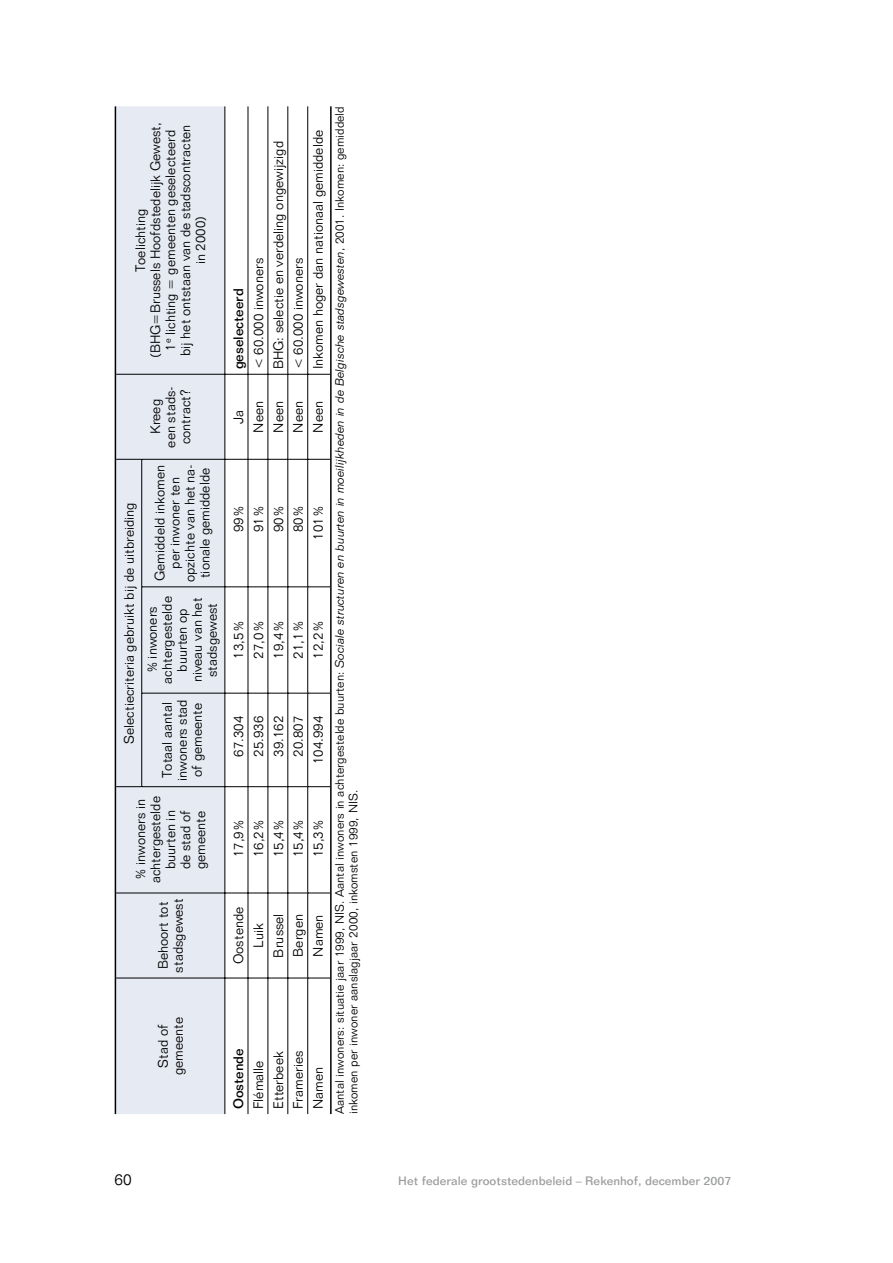
<style>
.page{position:relative;width:893px;height:1263px;background:#fff}
.page>*{position:absolute;margin:0;border:0;box-sizing:border-box;transform-origin:0 0}
.t1{font:300 15.75px "Folio BT";color:#000}
.t2{font:300 13.5px/15px "Folio BT";color:#000;text-align:center}
.t3{font:500 13.5px "Folio BT";color:#000}
.t4{font:300 12px/13.5px "Folio BT";color:#000}
.t5{font:500 12px "Folio BT";color:#9c9d9f}
.s1{font-style:italic}
</style>
<div class="page">
<div style="left:116px;top:106px;width:108px;height:1008px;background:#e6eaf3"></div>
<hr style="left:115px;top:106px;width:1px;height:1008px;background:#000">
<hr style="left:330px;top:106px;width:1px;height:1008px;background:#000">
<svg style="left:116px;top:978px;width:26px;height:1px"></svg>
<svg style="left:116px;top:893px;width:26px;height:1px"></svg>
<hr style="left:142px;top:978px;width:83px;height:1px;background:#000">
<hr style="left:142px;top:893px;width:83px;height:1px;background:#000">
<hr style="left:224px;top:787px;width:1px;height:327px;background:#000">
<svg style="left:116px;top:786px;width:25px;height:1px"></svg>
<svg style="left:116px;top:459px;width:25px;height:1px"></svg>
<svg style="left:116px;top:374px;width:26px;height:1px"></svg>
<hr style="left:142px;top:374px;width:83px;height:1px;background:#000">
<hr style="left:224px;top:106px;width:1px;height:353px;background:#000">
<hr style="left:141px;top:693px;width:1px;height:94px;background:#000">
<hr style="left:142px;top:786px;width:83px;height:1px;background:#000">
<hr style="left:141px;top:587px;width:1px;height:106px;background:#000">
<hr style="left:142px;top:693px;width:83px;height:1px;background:#000">
<hr style="left:141px;top:459px;width:1px;height:128px;background:#000">
<hr style="left:142px;top:587px;width:83px;height:1px;background:#000">
<hr style="left:142px;top:459px;width:83px;height:1px;background:#000">
<hr style="left:224px;top:459px;width:1px;height:328px;background:#000">
<hr style="left:248px;top:893px;width:1px;height:221px;background:#000">
<hr style="left:248px;top:787px;width:1px;height:106px;background:#000">
<hr style="left:248px;top:693px;width:1px;height:94px;background:#000">
<hr style="left:248px;top:587px;width:1px;height:106px;background:#000">
<hr style="left:248px;top:459px;width:1px;height:128px;background:#000">
<hr style="left:248px;top:374px;width:1px;height:85px;background:#000">
<hr style="left:248px;top:106px;width:1px;height:268px;background:#000">
<hr style="left:268px;top:893px;width:1px;height:221px;background:#000">
<hr style="left:268px;top:787px;width:1px;height:106px;background:#000">
<hr style="left:268px;top:693px;width:1px;height:94px;background:#000">
<hr style="left:268px;top:587px;width:1px;height:106px;background:#000">
<hr style="left:268px;top:459px;width:1px;height:128px;background:#000">
<hr style="left:268px;top:374px;width:1px;height:85px;background:#000">
<hr style="left:268px;top:106px;width:1px;height:268px;background:#000">
<hr style="left:287px;top:893px;width:1px;height:221px;background:#000">
<hr style="left:287px;top:787px;width:1px;height:106px;background:#000">
<hr style="left:287px;top:693px;width:1px;height:94px;background:#000">
<hr style="left:287px;top:587px;width:1px;height:106px;background:#000">
<hr style="left:287px;top:459px;width:1px;height:128px;background:#000">
<hr style="left:287px;top:374px;width:1px;height:85px;background:#000">
<hr style="left:287px;top:106px;width:1px;height:268px;background:#000">
<hr style="left:307px;top:893px;width:1px;height:221px;background:#000">
<svg style="left:225px;top:978px;width:105px;height:1px"></svg>
<hr style="left:307px;top:787px;width:1px;height:106px;background:#000">
<svg style="left:225px;top:893px;width:105px;height:1px"></svg>
<hr style="left:307px;top:693px;width:1px;height:94px;background:#000">
<svg style="left:225px;top:786px;width:105px;height:1px"></svg>
<hr style="left:307px;top:587px;width:1px;height:106px;background:#000">
<svg style="left:225px;top:693px;width:105px;height:1px"></svg>
<hr style="left:307px;top:459px;width:1px;height:128px;background:#000">
<svg style="left:225px;top:587px;width:105px;height:1px"></svg>
<hr style="left:307px;top:374px;width:1px;height:85px;background:#000">
<svg style="left:225px;top:459px;width:105px;height:1px"></svg>
<hr style="left:307px;top:106px;width:1px;height:268px;background:#000">
<svg style="left:225px;top:374px;width:105px;height:1px"></svg>
<p class="t2" style="left:134px;top:358px;width:238px;rotate:-90deg">Toelichting<br>(BHG=Brussels Hoofdstedelijk Gewest,<br>1<sup>e</sup> lichting = gemeenten geselecteerd bij het ontstaan van de stadscontracten in 2000)</p>
<p class="t2" style="left:123px;top:744px;width:243px;rotate:-90deg">Selectiecriteria gebruikt bij de uitbreiding</p>
<p class="t2" style="left:149px;top:448px;width:63px;rotate:-90deg">Kreeg<br>een stads&shy;contract?</p>
<p class="t2" style="left:154px;top:582px;width:119px;rotate:-90deg">Gemiddeld inkomen per inwoner ten opzichte van het na&shy;tionale gemiddelde</p>
<p class="t2" style="left:146px;top:684px;width:89px;rotate:-90deg">% inwoners achtergestelde buurten op niveau van het stadsgewest</p>
<p class="t2" style="left:161px;top:781px;width:83px;text-align:left;rotate:-90deg">Totaal aantal inwoners stad of gemeente</p>
<p class="t2" style="left:134px;top:883px;width:89px;rotate:-90deg">% inwoners in achtergestelde buurten in<br>de stad of gemeente</p>
<p class="t2" style="left:157px;top:973px;width:76px;text-align:left;rotate:-90deg">Behoort tot stadsgewest</p>
<p class="t2" style="left:157px;top:1075px;width:60px;rotate:-90deg">Stad of gemeente</p>
<p class="t2" style="left:252px;top:369px;width:113px;rotate:-90deg">&lt; 60.000 inwoners</p>
<p class="t3" style="left:233px;top:369px;width:83px;rotate:-90deg">geselecteerd</p>
<p class="t2" style="left:272px;top:369px;width:230px;rotate:-90deg">BHG: selectie en verdeling ongewijzigd</p>
<p class="t2" style="left:292px;top:369px;width:113px;rotate:-90deg">&lt; 60.000 inwoners</p>
<p class="t2" style="left:312px;top:369px;width:241px;rotate:-90deg">Inkomen hoger dan nationaal gemiddelde</p>
<p class="t2" style="left:232px;top:424px;width:16px;rotate:-90deg">Ja</p>
<p class="t2" style="left:252px;top:433px;width:33px;rotate:-90deg">Neen</p>
<p class="t2" style="left:272px;top:433px;width:33px;rotate:-90deg">Neen</p>
<p class="t2" style="left:292px;top:433px;width:33px;rotate:-90deg">Neen</p>
<p class="t2" style="left:312px;top:433px;width:33px;rotate:-90deg">Neen</p>
<p class="t2" style="left:232px;top:532px;width:28px;rotate:-90deg">99 %</p>
<p class="t2" style="left:252px;top:532px;width:28px;rotate:-90deg">91 %</p>
<p class="t2" style="left:272px;top:532px;width:28px;rotate:-90deg">90 %</p>
<p class="t2" style="left:292px;top:532px;width:28px;rotate:-90deg">80 %</p>
<p class="t2" style="left:312px;top:540px;width:35px;rotate:-90deg">101 %</p>
<p class="t2" style="left:232px;top:659px;width:39px;rotate:-90deg">13,5 %</p>
<p class="t2" style="left:252px;top:659px;width:39px;rotate:-90deg">27,0 %</p>
<p class="t2" style="left:272px;top:659px;width:39px;rotate:-90deg">19,4 %</p>
<p class="t2" style="left:292px;top:659px;width:39px;rotate:-90deg">21,1 %</p>
<p class="t2" style="left:312px;top:659px;width:39px;rotate:-90deg">12,2 %</p>
<p class="t2" style="left:232px;top:757px;width:42px;rotate:-90deg">67.304</p>
<p class="t2" style="left:252px;top:757px;width:42px;rotate:-90deg">25.936</p>
<p class="t2" style="left:272px;top:757px;width:42px;rotate:-90deg">39.162</p>
<p class="t2" style="left:292px;top:757px;width:42px;rotate:-90deg">20.807</p>
<p class="t2" style="left:312px;top:764px;width:49px;rotate:-90deg">104.994</p>
<p class="t2" style="left:232px;top:857px;width:39px;rotate:-90deg">17,9 %</p>
<p class="t2" style="left:252px;top:857px;width:39px;rotate:-90deg">16,2 %</p>
<p class="t2" style="left:272px;top:857px;width:39px;rotate:-90deg">15,4 %</p>
<p class="t2" style="left:292px;top:857px;width:39px;rotate:-90deg">15,4 %</p>
<p class="t2" style="left:312px;top:857px;width:39px;rotate:-90deg">15,3 %</p>
<p class="t2" style="left:232px;top:964px;width:59px;rotate:-90deg">Oostende</p>
<p class="t2" style="left:252px;top:948px;width:26px;rotate:-90deg">Luik</p>
<p class="t2" style="left:272px;top:958px;width:45px;rotate:-90deg">Brussel</p>
<p class="t2" style="left:292px;top:957px;width:44px;rotate:-90deg">Bergen</p>
<p class="t2" style="left:312px;top:957px;width:44px;rotate:-90deg">Namen</p>
<p class="t3" style="left:233px;top:1109px;width:63px;rotate:-90deg">Oostende</p>
<p class="t2" style="left:252px;top:1109px;width:50px;rotate:-90deg">Flémalle</p>
<p class="t2" style="left:272px;top:1109px;width:59px;rotate:-90deg">Etterbeek</p>
<p class="t2" style="left:292px;top:1109px;width:60px;rotate:-90deg">Frameries</p>
<p class="t2" style="left:312px;top:1109px;width:44px;rotate:-90deg">Namen</p>
<p class="t4" style="left:334px;top:1114px;width:1009px;rotate:-90deg">Aantal inwoners: situatie jaar 1999, NIS. Aantal inwoners in achtergestelde buurten: <span class="s1">Sociale structuren en buurten in moeilijkheden in de Belgische stadsgewesten</span>, 2001. Inkomen: gemiddeld inkomen per inwoner aanslagjaar 2000, inkomsten 1999, NIS.</p>
<p class="t1" style="left:115px;top:1174px;width:19px">60</p>
<p class="t5" style="left:398px;top:1177px;width:335px">Het federale grootstedenbeleid – Rekenhof, december 2007</p>
</div>
